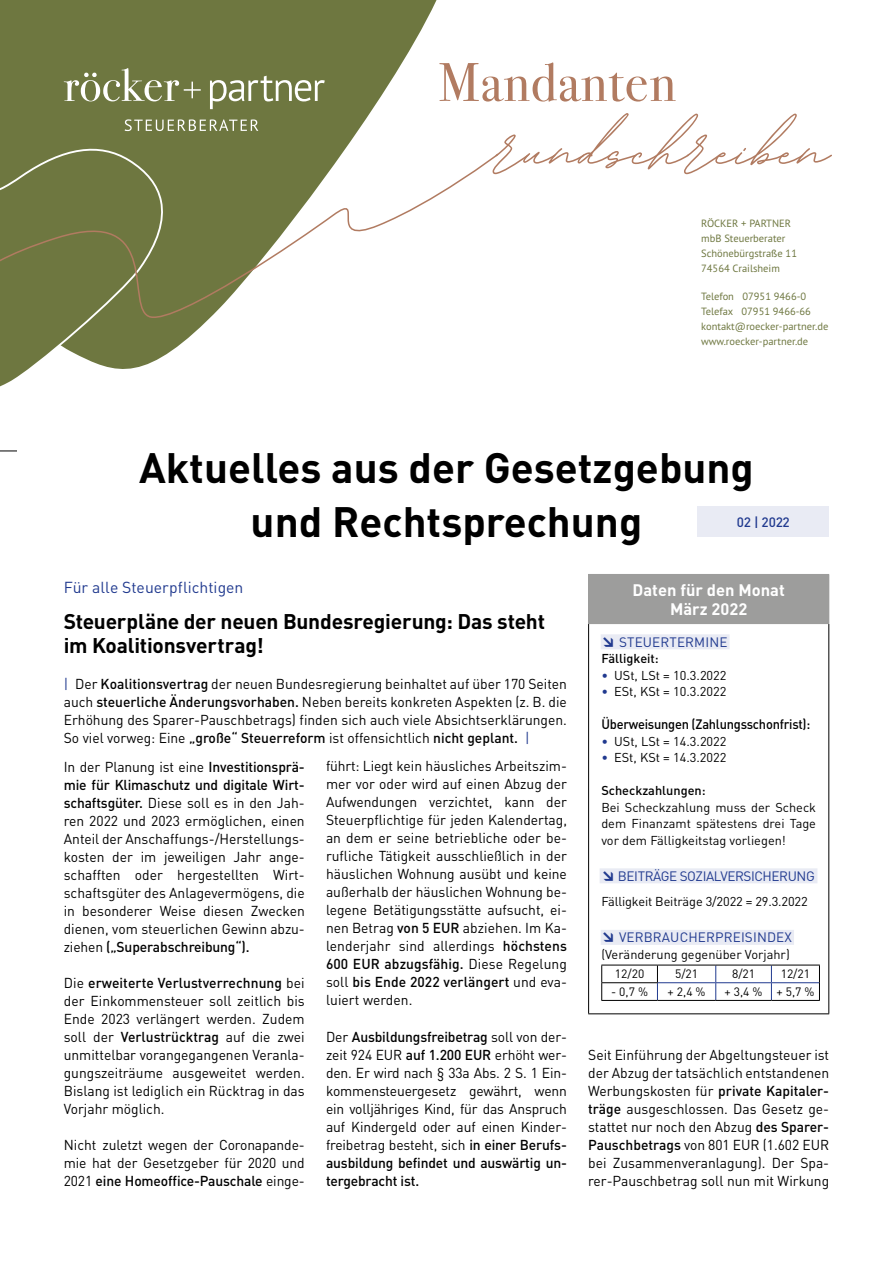
<style>
.page{position:relative;width:893px;height:1263px;background:#fff}
.page>*{position:absolute;margin:0;border:0;box-sizing:border-box;transform-origin:0 0}
.t1{font:700 97.65px "BD Script";color:#b17b61}
.t2{font:54.45px "Bodoni Svty Two ITCTT";letter-spacing:.02em;color:#b17b61}
.t3{font:700 42px/54px "DIN Pro";color:#000;text-align:center}
.t4{font:700 21px/24px "DIN Pro";letter-spacing:-.015em;color:#000}
.t5{font:700 16.5px/19.5px "DIN Pro";color:#fff;text-align:center}
.t6{font:15.75px "DIN Pro";color:#213a8f}
.t7{font:14.25px/18px "DIN Pro";color:#000;text-align:justify}
.t8{font:13.5px "DIN Pro";letter-spacing:.01em;color:#213a8f}
.t9{font:500 13.5px "DIN Pro";letter-spacing:-.015em;color:#000;scale:.95 1}
.t10{font:13.5px "DIN Pro";letter-spacing:-.03em;color:#213a8f}
.t11{font:500 13.5px "DIN Pro";color:#213a8f}
.t12{font:12.75px/16.5px "DIN Pro";color:#000}
.t13{font:500 12.75px "DIN Pro";color:#000}
.t14{font:12px "DIN Pro";color:#000}
.t15{font:10.5px/15px "PT Sans Pro";color:#6e7740}
.s1{color:#213a8f}
.s2{font-weight:500}
.s3{font-weight:900}
</style>
<div class="page">
<svg style="left:0;top:451px;width:17px;height:1px"></svg>
<div style="left:697px;top:506px;width:132px;height:31px;background:#e9ebf4"></div>
<div style="left:589px;top:574px;width:240px;height:50px;background:#9d9d9c"></div>
<hr style="left:588px;top:624px;width:1px;height:389px;background:#000">
<hr style="left:828px;top:624px;width:1px;height:389px;background:#000">
<hr style="left:588px;top:1013px;width:241px;height:1px;background:#000">
<hr style="left:588px;top:574px;width:241px;height:1px;background:#9d9d9c">
<hr style="left:588px;top:575px;width:1px;height:48px;background:#9d9d9c">
<hr style="left:588px;top:623px;width:241px;height:1px;background:#9d9d9c">
<div style="left:601px;top:634px;width:129px;height:15px;background:#e9ebf4"></div>
<div style="left:600px;top:868px;width:217px;height:15px;background:#e9ebf4"></div>
<div style="left:601px;top:930px;width:193px;height:15px;background:#e9ebf4"></div>
<hr style="left:601px;top:1000px;width:56px;height:1px;background:#000">
<hr style="left:657px;top:1000px;width:59px;height:1px;background:#000">
<hr style="left:716px;top:1000px;width:55px;height:1px;background:#000">
<hr style="left:771px;top:1000px;width:49px;height:1px;background:#000">
<svg style="left:601px;top:965px;width:219px;height:35px"></svg>
<hr style="left:601px;top:982px;width:57px;height:1px;background:#000">
<svg style="left:0;top:0;width:437px;height:355px"></svg>
<svg style="left:0;top:322px;width:165px;height:65px"></svg>
<svg style="left:210px;top:76px;width:115px;height:33px"></svg>
<svg style="left:64px;top:68px;width:137px;height:33px;background:#8a9165"></svg>
<svg style="left:0;top:117px;width:499px;height:205px"></svg>
<p class="t2" style="left:438px;top:38px;width:239px">Mandanten</p>
<p class="t1" style="left:494px;top:73px;width:336px">rundschreiben</p>
<p class="t15" style="left:701px;top:216px;width:97px">RÖCKER + PARTNER mbB Steuerberater<br>Schönebürgstraße 11</p>
<p class="t15" style="left:701px;top:261px;width:80px">74564 Crailsheim</p>
<p class="t15" style="left:701px;top:288px;width:107px">Telefon 07951 9466-0</p>
<p class="t15" style="left:701px;top:303px;width:111px">Telefax 07951 9466-66</p>
<p class="t15" style="left:701px;top:318px;width:129px">kontakt@roecker-partner.de</p>
<p class="t15" style="left:701px;top:333px;width:109px">www.roecker-partner.de</p>
<p class="t3" style="left:139px;top:439px;width:616px">Aktuelles aus der Gesetzgebung und Rechtsprechung</p>
<p class="t11" style="left:737px;top:513px;width:54px">02 | 2022</p>
<p class="t6" style="left:64px;top:577px;width:181px">Für alle Steuerpflichtigen</p>
<p class="t4" style="left:64px;top:609px;width:483px">Steuerpläne der neuen Bundesregierung: Das steht im Koalitionsvertrag!</p>
<p class="t7" style="left:64px;top:675px;width:505px"><span class="s1">|</span> Der <span class="s2">Koalitionsvertrag</span> der neuen Bundesregierung beinhaltet auf über 170 Seiten auch <span class="s2">steuerliche Änderungsvorhaben.</span> Neben bereits konkreten Aspekten (z. B. die Erhöhung des Sparer-Pauschbetrags) finden sich auch viele Absichtserklärungen.<br>So viel vorweg: Eine <span class="s2">„große“ Steuerreform</span> ist offensichtlich <span class="s2">nicht geplant.</span> <span class="s1">|</span></p>
<p class="t7" style="left:64px;top:757px;width:242px">In der Planung ist eine <span class="s2">Investitionsprä&shy;mie für Klimaschutz und digitale Wirt&shy;schaftsgüter.</span> Diese soll es in den Jah&shy;ren 2022 und 2023 ermöglichen, einen Anteil der Anschaffungs-/Herstellungs&shy;kosten der im jeweiligen Jahr ange&shy;schafften oder hergestellten Wirt&shy;schaftsgüter des Anlagevermögens, die in besonderer Weise diesen Zwecken dienen, vom steuerlichen Gewinn abzu&shy;ziehen <span class="s2">(„Superabschreibung“).</span></p>
<p class="t7" style="left:64px;top:973px;width:242px">Die <span class="s2">erweiterte Verlustverrechnung</span> bei der Einkommensteuer soll zeitlich bis Ende 2023 verlängert werden. Zudem soll der <span class="s2">Verlustrücktrag</span> auf die zwei unmittelbar vorangegangenen Veranla&shy;gungszeiträume ausgeweitet werden.<br>Bislang ist lediglich ein Rücktrag in das Vorjahr möglich.</p>
<p class="t7" style="left:64px;top:1135px;width:242px">Nicht zuletzt wegen der Coronapande&shy;mie hat der Gesetzgeber für 2020 und 2021 <span class="s2">eine Homeoffice-Pauschale</span> einge-</p>
<p class="t7" style="left:326px;top:756px;width:242px">führt: Liegt kein häusliches Arbeitszim&shy;mer vor oder wird auf einen Abzug der Aufwendungen verzichtet, kann der Steuerpflichtige für jeden Kalendertag, an dem er seine betriebliche oder be&shy;rufliche Tätigkeit ausschließlich in der häuslichen Wohnung ausübt und keine außerhalb der häuslichen Wohnung be&shy;legene Betätigungsstätte aufsucht, ei&shy;nen Betrag <span class="s2">von 5 EUR</span> abziehen. Im Ka&shy;lenderjahr sind allerdings <span class="s2">höchstens 600 EUR abzugsfähig.</span> Diese Regelung soll <span class="s2">bis Ende 2022 verlängert</span> und eva&shy;luiert werden.</p>
<p class="t7" style="left:326px;top:1027px;width:242px">Der <span class="s2">Ausbildungsfreibetrag</span> soll von der&shy;zeit 924 EUR <span class="s2">auf 1.200 EUR</span> erhöht wer&shy;den. Er wird nach § 33a Abs. 2 S. 1 Ein&shy;kommensteuergesetz gewährt, wenn ein volljähriges Kind, für das Anspruch auf Kindergeld oder auf einen Kinder&shy;freibetrag besteht, sich <span class="s2">in einer Berufs&shy;ausbildung befindet und auswärtig un&shy;tergebracht ist.</span></p>
<p class="t5" style="left:633px;top:579px;width:154px">Daten für den Monat<br>März 2022</p>
<p class="t8" style="left:601px;top:633px;width:128px"><span class="s3">↘</span> STEUERTERMINE</p>
<p class="t13" style="left:601px;top:650px;width:59px">Fälligkeit:</p>
<p class="t12" style="left:601px;top:666px;width:127px"><span class="s1">•</span> USt, LSt = 10.3.2022</p>
<p class="t12" style="left:601px;top:683px;width:127px"><span class="s1">•</span> ESt, KSt = 10.3.2022</p>
<p class="t9" style="left:601px;top:715px;width:221px">Überweisungen (Zahlungsschonfrist):</p>
<p class="t12" style="left:601px;top:732px;width:127px"><span class="s1">•</span> USt, LSt = 14.3.2022</p>
<p class="t12" style="left:601px;top:749px;width:127px"><span class="s1">•</span> ESt, KSt = 14.3.2022</p>
<p class="t12" style="left:601px;top:782px;width:216px"><span class="s2">Scheckzahlungen:<br></span>Bei Scheckzahlung muss der Scheck dem Finanzamt spätestens drei Tage vor dem Fälligkeitstag vorliegen!</p>
<p class="t10" style="left:601px;top:867px;width:215px"><span class="s3">↘</span> BEITRÄGE SOZIALVERSICHERUNG</p>
<p class="t12" style="left:601px;top:893px;width:208px">Fälligkeit Beiträge 3/2022 = 29.3.2022</p>
<p class="t8" style="left:601px;top:928px;width:192px"><span class="s3">↘</span> VERBRAUCHERPREISINDEX</p>
<p class="t12" style="left:601px;top:945px;width:190px">(Veränderung gegenüber Vorjahr)</p>
<p class="t14" style="left:615px;top:966px;width:31px">12/20</p>
<p class="t14" style="left:675px;top:966px;width:25px">5/21</p>
<p class="t14" style="left:732px;top:966px;width:25px">8/21</p>
<p class="t14" style="left:781px;top:966px;width:31px">12/21</p>
<p class="t14" style="left:611px;top:984px;width:38px">- 0,7 %</p>
<p class="t14" style="left:668px;top:984px;width:39px">+ 2,4 %</p>
<p class="t14" style="left:725px;top:984px;width:91px">+ 3,4 % + 5,7 %</p>
<p class="t7" style="left:588px;top:1045px;width:242px">Seit Einführung der Abgeltungsteuer ist der Abzug der tatsächlich entstandenen Werbungskosten für <span class="s2">private Kapitaler&shy;träge</span> ausgeschlossen. Das Gesetz ge&shy;stattet nur noch den Abzug <span class="s2">des Sparer-Pauschbetrags</span> von 801 EUR (1.602 EUR bei Zusammenveranlagung). Der Spa&shy;rer-Pauschbetrag soll nun mit Wirkung</p>
</div>
